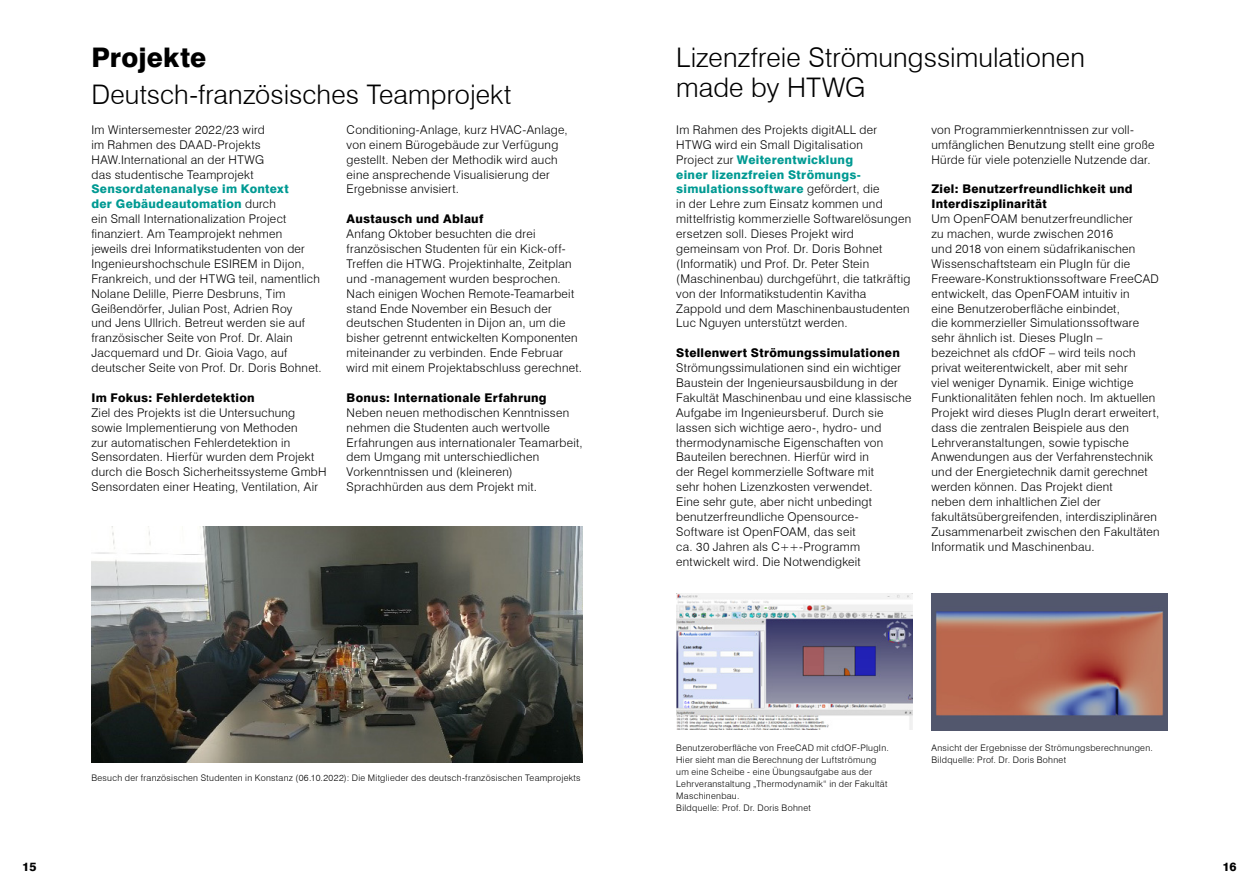
<style>
.page{position:relative;width:1259px;height:893px;background:#fff}
.page>*{position:absolute;margin:0;border:0;box-sizing:border-box;transform-origin:0 0}
.Headline_-_SCHWARZ{font:300 27px/37.2px "Swiss 721 BT";letter-spacing:.005em;color:#000}
.Fließtext_-_SCHWAR{font:300 12px/14.9px "Swiss 721 BT";letter-spacing:.025em;color:#000}
.t1{font:800 12px "Swiss 721 BT";color:#000}
.Textchen_klein___B{font:300 9px/12px "Swiss 721 BT";letter-spacing:.035em;color:#000}
.Fließtext_-_SCHWAR-2{font:300 9px "Swiss 721 BT";letter-spacing:.035em;color:#000}
.s1{font-weight:800}
.s2{font-weight:800;color:#009a93}
</style>
<div class="page">
<img style="left:91px;top:527px;width:492px;height:236px">
<img style="left:676px;top:594px;width:236px;height:136px">
<img style="left:931px;top:594px;width:236px;height:136px">
<p class="Headline_-_SCHWARZ" style="left:91px;top:39px;width:421px"><span class="s1">Projekte<br></span>Deutsch-französisches Teamprojekt</p>
<p class="Headline_-_SCHWARZ" style="left:676px;top:42px;width:410px;line-height:29.7px">Lizenzfreie Strömungssimulationen made by HTWG</p>
<p class="Fließtext_-_SCHWAR" style="left:91px;top:122px;width:232px">Im Wintersemester 2022/23 wird<br>im Rahmen des DAAD-Projekts HAW.International an der HTWG<br>das studentische Teamprojekt <span class="s2">Sensordatenanalyse im Kontext<br>der Gebäudeautomation</span> durch<br>ein Small Internationalization Project finanziert. Am Teamprojekt nehmen<br>jeweils drei Informatikstudenten von der Ingenieurshochschule ESIREM in Dijon, Frankreich, und der HTWG teil, namentlich Nolane Delille, Pierre Desbruns, Tim Geißendörfer, Julian Post, Adrien Roy<br>und Jens Ullrich. Betreut werden sie auf französischer Seite von Prof. Dr. Alain Jacquemard und Dr. Gioia Vago, auf deutscher Seite von Prof. Dr. Doris Bohnet.</p>
<p class="Fließtext_-_SCHWAR" style="left:91px;top:390px;width:237px"><span class="s1">Im Fokus: Fehlerdetektion<br></span>Ziel des Projekts ist die Untersuchung sowie Implementierung von Methoden<br>zur automatischen Fehlerdetektion in Sensordaten. Hierfür wurden dem Projekt durch die Bosch Sicherheitssysteme GmbH Sensordaten einer Heating, Ventilation, Air</p>
<p class="Fließtext_-_SCHWAR" style="left:347px;top:122px;width:222px">Conditioning-Anlage, kurz HVAC-Anlage, von einem Bürogebäude zur Verfügung gestellt. Neben der Methodik wird auch eine ansprechende Visualisierung der Ergebnisse anvisiert.</p>
<p class="Fließtext_-_SCHWAR" style="left:347px;top:211px;width:237px"><span class="s1">Austausch und Ablauf<br></span>Anfang Oktober besuchten die drei französischen Studenten für ein Kick-off-Treffen die HTWG. Projektinhalte, Zeitplan und -management wurden besprochen.<br>Nach einigen Wochen Remote-Teamarbeit stand Ende November ein Besuch der deutschen Studenten in Dijon an, um die bisher getrennt entwickelten Komponenten miteinander zu verbinden. Ende Februar wird mit einem Projektabschluss gerechnet.</p>
<p class="Fließtext_-_SCHWAR" style="left:347px;top:390px;width:237px"><span class="s1">Bonus: Internationale Erfahrung </span>Neben neuen methodischen Kenntnissen nehmen die Studenten auch wertvolle Erfahrungen aus internationaler Teamarbeit, dem Umgang mit unterschiedlichen Vorkenntnissen und (kleineren)<br>Sprachhürden aus dem Projekt mit.</p>
<p class="Fließtext_-_SCHWAR" style="left:676px;top:122px;width:236px">Im Rahmen des Projekts digitALL der HTWG wird ein Small Digitalisation<br>Project zur <span class="s2">Weiterentwicklung<br>einer lizenzfreien Strömungs&shy;simulationssoftware</span> gefördert, die<br>in der Lehre zum Einsatz kommen und mittelfristig kommerzielle Softwarelösungen ersetzen soll. Dieses Projekt wird gemeinsam von Prof. Dr. Doris Bohnet (Informatik) und Prof. Dr. Peter Stein (Maschinenbau) durchgeführt, die tatkräftig von der Informatikstudentin Kavitha Zappold und dem Maschinenbaustudenten Luc Nguyen unterstützt werden.</p>
<p class="Fließtext_-_SCHWAR" style="left:676px;top:345px;width:237px"><span class="s1">Stellenwert Strömungssimulationen </span>Strömungssimulationen sind ein wichtiger Baustein der Ingenieursausbildung in der Fakultät Maschinenbau und eine klassische Aufgabe im Ingenieursberuf. Durch sie lassen sich wichtige aero-, hydro- und thermodynamische Eigenschaften von Bauteilen berechnen. Hierfür wird in<br>der Regel kommerzielle Software mit<br>sehr hohen Lizenzkosten verwendet.<br>Eine sehr gute, aber nicht unbedingt benutzerfreundliche Opensource-<br>Software ist OpenFOAM, das seit<br>ca. 30 Jahren als C++-Programm entwickelt wird. Die Notwendigkeit</p>
<p class="Fließtext_-_SCHWAR" style="left:931px;top:122px;width:224px">von Programmierkenntnissen zur voll&shy;umfänglichen Benutzung stellt eine große<br>Hürde für viele potenzielle Nutzende dar.</p>
<p class="Fließtext_-_SCHWAR" style="left:931px;top:182px;width:230px"><span class="s1">Ziel: Benutzerfreundlichkeit und Interdisziplinarität<br></span>Um OpenFOAM benutzerfreundlicher<br>zu machen, wurde zwischen 2016<br>und 2018 von einem südafrikanischen Wissenschaftsteam ein PlugIn für die Freeware-Konstruktionssoftware FreeCAD entwickelt, das OpenFOAM intuitiv in<br>eine Benutzeroberfläche einbindet,<br>die kommerzieller Simulationssoftware sehr ähnlich ist. Dieses PlugIn – bezeichnet als cfdOF – wird teils noch privat weiterentwickelt, aber mit sehr<br>viel weniger Dynamik. Einige wichtige Funktionalitäten fehlen noch. Im aktuellen Projekt wird dieses PlugIn derart erweitert, dass die zentralen Beispiele aus den Lehrveranstaltungen, sowie typische Anwendungen aus der Verfahrenstechnik und der Energietechnik damit gerechnet werden können. Das Projekt dient<br>neben dem inhaltlichen Ziel der fakultätsübergreifenden, interdisziplinären Zusammenarbeit zwischen den Fakultäten Informatik und Maschinenbau.</p>
<p class="Fließtext_-_SCHWAR-2" style="left:91px;top:773px;width:491px">Besuch der französischen Studenten in Konstanz (06.10.2022): Die Mitglieder des deutsch-französischen Teamprojekts</p>
<p class="Textchen_klein___B" style="left:676px;top:742px;width:214px">Benutzeroberfläche von FreeCAD mit cfdOF-PlugIn.<br>Hier sieht man die Berechnung der Luftströmung um eine Scheibe - eine Übungsaufgabe aus der Lehrveranstaltung „Thermodynamik“ in der Fakultät Maschinenbau.<br>Bildquelle: Prof. Dr. Doris Bohnet</p>
<p class="Textchen_klein___B" style="left:931px;top:742px;width:223px">Ansicht der Ergebnisse der Strömungsberechnungen.<br>Bildquelle: Prof. Dr. Doris Bohnet</p>
<p class="t1" style="left:22px;top:859px;width:16px">15</p>
<p class="t1" style="left:1222px;top:859px;width:16px">16</p>
</div>
